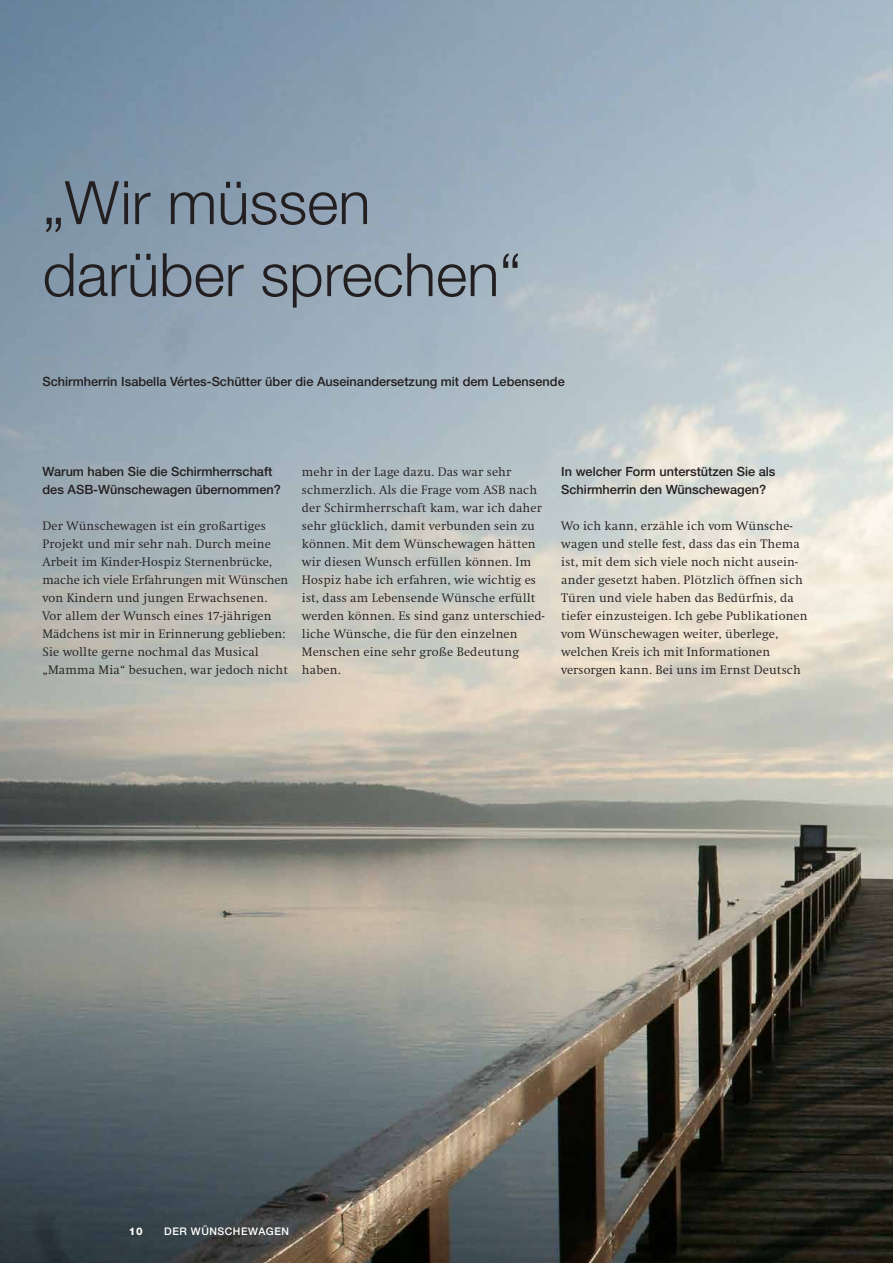
<style>
.page{position:relative;width:893px;height:1263px;background:#fff}
.page>*{position:absolute;margin:0;border:0;box-sizing:border-box;transform-origin:0 0}
.t1{font:300 60px/72px "Helvetica Neue LT Std";color:#231f20}
.t2{font:300 12.75px/18px "Swift";letter-spacing:.01em;color:#231f20}
.t3{font:500 12.75px/18px "Helvetica Neue LT Std";color:#231f20}
.t4{font:500 10.5px "Helvetica Neue LT Std";letter-spacing:.05em;color:#fff}
.t5{font:800 10.5px "Helvetica Neue LT Std";color:#fff}
</style>
<div class="page">
<img style="left:0;top:0;width:893px;height:1263px">
<h1 class="t1" style="left:43px;top:165px;width:481px">„Wir müssen darüber sprechen“</h1>
<p class="t3" style="left:43px;top:372px;width:524px">Schirmherrin Isabella Vértes-Schütter über die Auseinandersetzung mit dem Lebensende</p>
<p class="t3" style="left:43px;top:462px;width:240px">Warum haben Sie die Schirmherrschaft des ASB-Wünschewagen übernommen?</p>
<p class="t2" style="left:43px;top:517px;width:247px">Der Wünschewagen ist ein großartiges Projekt und mir sehr nah. Durch meine Arbeit im Kinder-Hospiz Sternenbrücke, mache ich viele Erfahrungen mit Wünschen von Kindern und jungen Erwachsenen.<br>Vor allem der Wunsch eines 17-jährigen Mädchens ist mir in Erinnerung geblieben:<br>Sie wollte gerne nochmal das Musical „Mamma Mia“ besuchen, war jedoch nicht</p>
<p class="t2" style="left:302px;top:463px;width:244px">mehr in der Lage dazu. Das war sehr schmerzlich. Als die Frage vom ASB nach der Schirmherrschaft kam, war ich daher sehr glücklich, damit verbunden sein zu können. Mit dem Wünschewagen hätten wir diesen Wunsch erfüllen können. Im Hospiz habe ich erfahren, wie wichtig es ist, dass am Lebensende Wünsche erfüllt werden können. Es sind ganz unterschied&shy;liche Wünsche, die für den einzelnen Menschen eine sehr große Bedeutung haben.</p>
<p class="t3" style="left:561px;top:462px;width:216px">In welcher Form unterstützen Sie als<br>Schirmherrin den Wünschewagen?</p>
<p class="t2" style="left:561px;top:517px;width:248px">Wo ich kann, erzähle ich vom Wünsche&shy;wagen und stelle fest, dass das ein Thema ist, mit dem sich viele noch nicht ausein&shy;ander gesetzt haben. Plötzlich öffnen sich Türen und viele haben das Bedürfnis, da tiefer einzusteigen. Ich gebe Publikationen vom Wünschewagen weiter, überlege, welchen Kreis ich mit Informationen versorgen kann. Bei uns im Ernst Deutsch</p>
<p class="t5" style="left:129px;top:1225px;width:15px">10</p>
<p class="t4" style="left:164px;top:1225px;width:126px">DER WÜNSCHEWAGEN</p>
</div>
